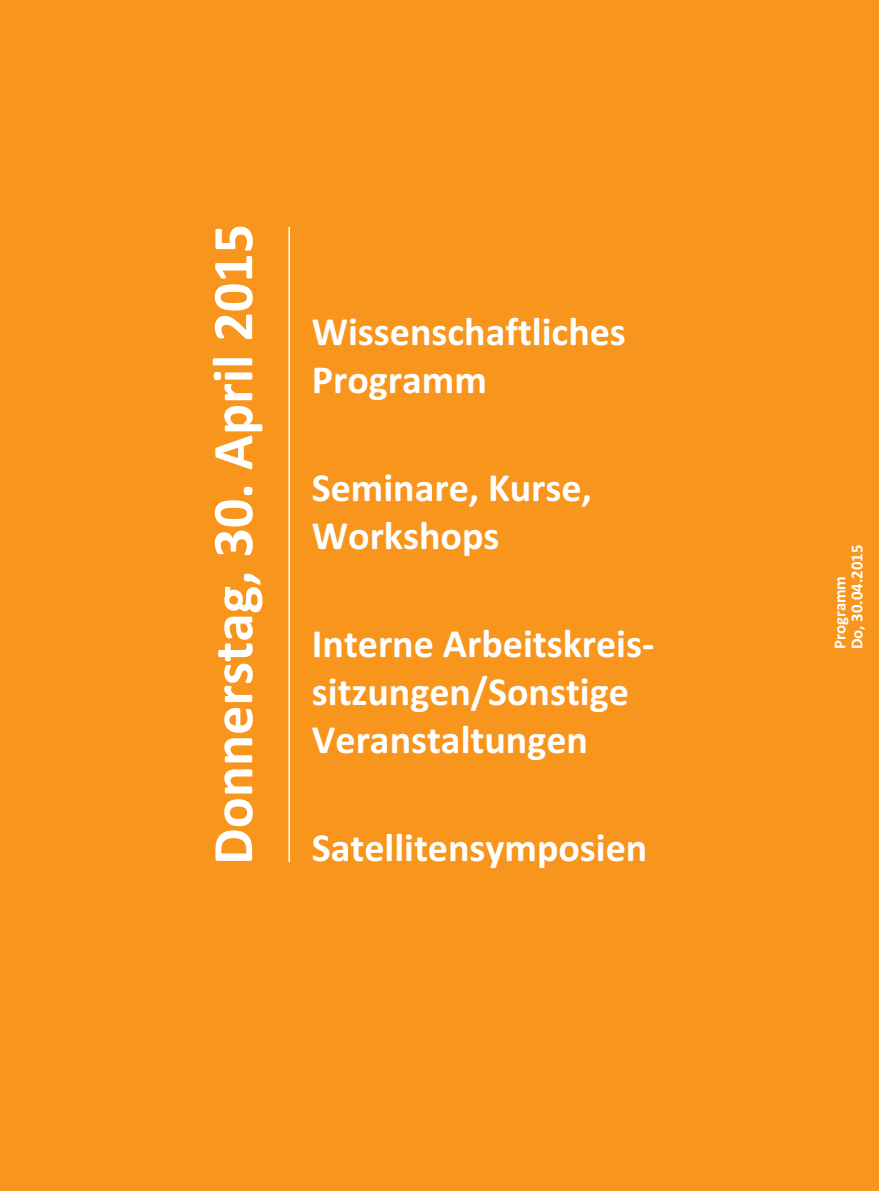
<style>
.page{position:relative;width:879px;height:1191px;background:#f7951d}
.page>*{position:absolute;margin:0;border:0;box-sizing:border-box;transform-origin:0 0}
.t1{font:700 58px "Calibri";color:#fff}
.t2{font:700 40px/48px "Calibri";color:#fff}
.t3{font:700 16.8px/17px "Calibri";color:#fff}
</style>
<div class="page">
<hr style="left:288px;top:227px;width:2px;height:635px;background:#fff">
<h1 class="t1" style="left:198px;top:865px;width:642px;rotate:-90deg">Donnerstag, 30. April 2015</h1>
<p class="t2" style="left:312px;top:307px;width:315px">Wissenschaftliches<br>Programm</p>
<p class="t2" style="left:312px;top:463px;width:281px">Seminare, Kurse,<br>Workshops</p>
<p class="t2" style="left:312px;top:619px;width:344px">Interne Arbeitskreis&shy;sitzungen/Sonstige<br>Veranstaltungen</p>
<p class="t2" style="left:312px;top:823px;width:337px">Satellitensymposien</p>
<p class="t3" style="left:831px;top:649px;width:106px;rotate:-90deg">Programm<br>Do, 30.04.2015</p>
</div>
